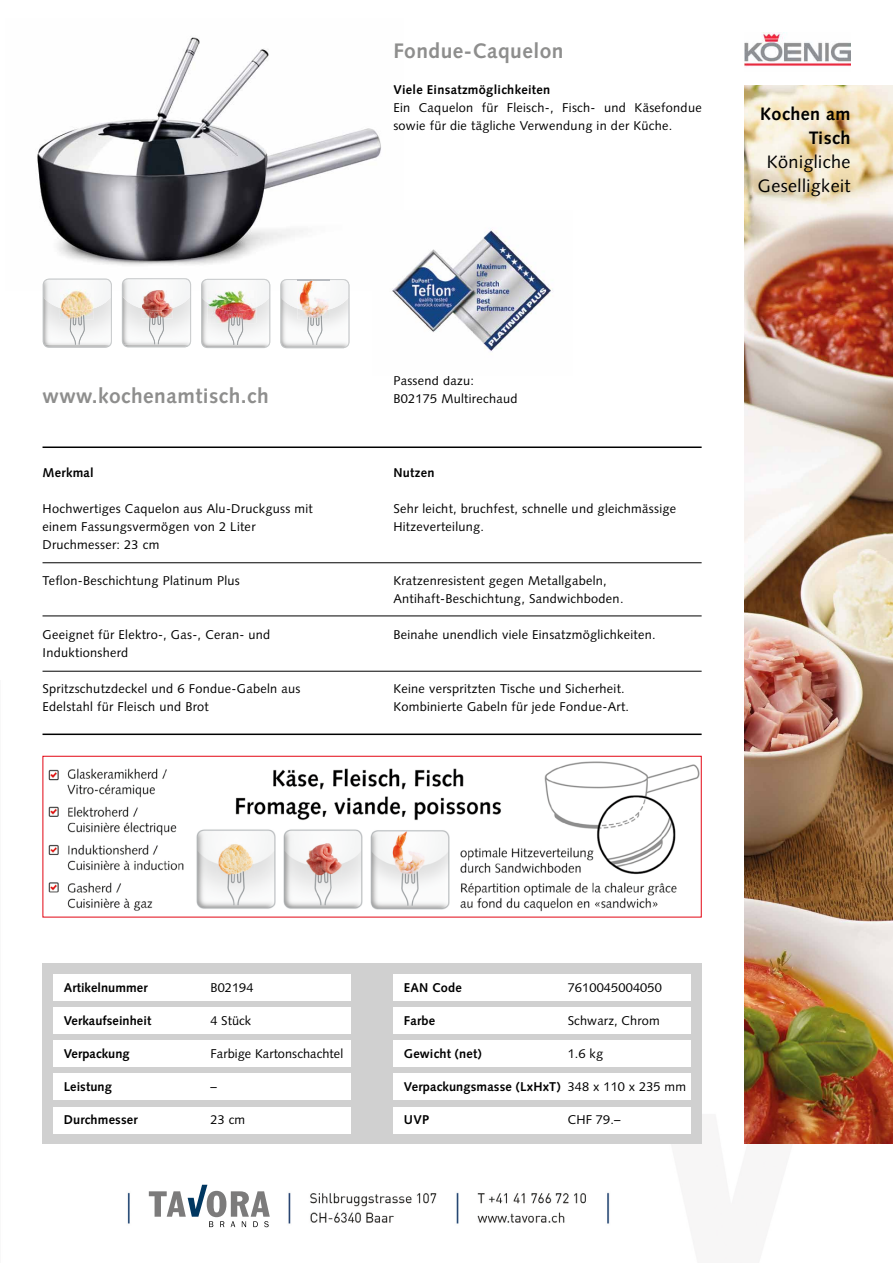
<style>
.page{position:relative;width:893px;height:1263px;background:#fff}
.page>*{position:absolute;margin:0;border:0;box-sizing:border-box;transform-origin:0 0}
.t1{font:700 21px "Syntax LT Std";letter-spacing:.025em;color:#8e8e8d}
.t2{font:18px/24px "Syntax LT Std";letter-spacing:.025em;color:#000;text-align:center}
.t3{font:700 18px/24px "Syntax LT Std";letter-spacing:.025em;color:#000;text-align:right}
.t4{font:12.75px/18px "Syntax LT Std";letter-spacing:.025em;color:#000}
.t5{font:700 12.75px "Syntax LT Std";letter-spacing:.015em;color:#000}
.t6{font:12.75px "Syntax LT Std";letter-spacing:.005em;color:#000}
.s1{font-weight:400}
</style>
<div class="page">
<img style="left:42px;top:733px;width:681px;height:508px">
<div style="left:142px;top:1184px;width:137px;height:51px;background:#fff"></div>
<svg style="left:149px;top:1185px;width:121px;height:42px"></svg>
<img style="left:744px;top:85px;width:149px;height:1059px">
<img style="left:37px;top:37px;width:344px;height:253px">
<div style="left:43px;top:963px;width:659px;height:181px;background:#d0d0d0"></div>
<div style="left:53px;top:974px;width:638px;height:26px;background:#fff"></div>
<div style="left:53px;top:1007px;width:638px;height:26px;background:#fff"></div>
<div style="left:53px;top:1040px;width:638px;height:26px;background:#fff"></div>
<div style="left:53px;top:1073px;width:638px;height:26px;background:#fff"></div>
<img style="left:744px;top:32px;width:106px;height:36px">
<div style="left:53px;top:1107px;width:638px;height:26px;background:#fff"></div>
<div style="left:352px;top:964px;width:41px;height:179px;background:#d0d0d0"></div>
<hr style="left:43px;top:446px;width:659px;height:2px;background:#000">
<hr style="left:43px;top:733px;width:659px;height:2px;background:#000">
<hr style="left:43px;top:562px;width:659px;height:1px;background:#000">
<hr style="left:43px;top:615px;width:659px;height:1px;background:#000">
<hr style="left:43px;top:671px;width:659px;height:1px;background:#000">
<img style="left:44px;top:279px;width:68px;height:69px">
<img style="left:43px;top:279px;width:68px;height:66px">
<img style="left:43px;top:296px;width:2px;height:49px">
<img style="left:110px;top:296px;width:1px;height:49px">
<img style="left:60px;top:311px;width:34px;height:8px">
<img style="left:60px;top:290px;width:34px;height:21px">
<img style="left:127px;top:278px;width:65px;height:70px">
<img style="left:122px;top:279px;width:69px;height:68px">
<img style="left:122px;top:296px;width:2px;height:48px">
<img style="left:189px;top:296px;width:2px;height:48px">
<img style="left:142px;top:310px;width:31px;height:8px">
<img style="left:142px;top:290px;width:31px;height:20px">
<img style="left:202px;top:345px;width:68px;height:3px">
<img style="left:202px;top:279px;width:68px;height:66px">
<svg style="left:206px;top:279px;width:64px;height:6px"></svg>
<img style="left:207px;top:311px;width:50px;height:12px">
<img style="left:207px;top:290px;width:50px;height:21px">
<img style="left:280px;top:279px;width:70px;height:65px">
<img style="left:281px;top:298px;width:68px;height:50px">
<img style="left:281px;top:298px;width:1px;height:36px">
<img style="left:348px;top:298px;width:1px;height:36px">
<img style="left:281px;top:279px;width:16px;height:19px">
<img style="left:330px;top:279px;width:19px;height:19px">
<img style="left:297px;top:278px;width:33px;height:30px">
<img style="left:297px;top:308px;width:33px;height:11px">
<img style="left:297px;top:279px;width:33px;height:1px">
<img style="left:45px;top:758px;width:655px;height:157px">
<div style="left:43px;top:756px;width:659px;height:161px;border:1px solid #e30613"></div>
<img style="left:372px;top:210px;width:181px;height:142px">
<h1 class="t1" style="left:43px;top:383px;width:228px">www.kochenamtisch.ch</h1>
<p class="t5" style="left:43px;top:466px;width:53px">Merkmal</p>
<p class="t4" style="left:43px;top:500px;width:272px">Hochwertiges Caquelon aus Alu-Druckguss mit einem Fassungsvermögen von 2 Liter<br>Druchmesser: 23 cm</p>
<p class="t4" style="left:43px;top:572px;width:199px">Teflon-Beschichtung Platinum Plus</p>
<p class="t4" style="left:43px;top:626px;width:229px">Geeignet für Elektro-, Gas-, Ceran- und<br>Induktionsherd</p>
<p class="t4" style="left:43px;top:680px;width:259px">Spritzschutzdeckel und 6 Fondue-Gabeln aus<br>Edelstahl für Fleisch und Brot</p>
<h1 class="t1" style="left:393px;top:39px;width:172px">Fondue-Caquelon</h1>
<p class="t5" style="left:393px;top:83px;width:158px">Viele Einsatzmöglichkeiten</p>
<p class="t4" style="left:393px;top:99px;width:310px">Ein Caquelon für Fleisch-, Fisch- und Käsefondue sowie für die tägliche Verwendung in der Küche.</p>
<h2 class="t3" style="left:760px;top:102px;width:92px">Kochen am<br>Tisch</h2>
<h2 class="t2" style="left:758px;top:150px;width:94px">Königliche<br>Geselligkeit</h2>
<p class="t4" style="left:393px;top:372px;width:126px">Passend dazu:<br>B02175 Multirechaud</p>
<p class="t5" style="left:393px;top:466px;width:43px">Nutzen</p>
<p class="t4" style="left:393px;top:500px;width:284px">Sehr leicht, bruchfest, schnelle und gleichmässige<br>Hitzeverteilung.</p>
<p class="t4" style="left:393px;top:572px;width:232px">Kratzenresistent gegen Metallgabeln,<br>Antihaft-Beschichtung, Sandwichboden.</p>
<p class="t4" style="left:393px;top:626px;width:264px">Beinahe unendlich viele Einsatzmöglichkeiten.</p>
<p class="t4" style="left:393px;top:680px;width:237px">Keine verspritzten Tische und Sicherheit.<br>Kombinierte Gabeln für jede Fondue-Art.</p>
<p class="t5" style="left:64px;top:980px;width:85px">Artikelnummer</p>
<p class="t4" style="left:211px;top:978px;width:44px">B02194</p>
<p class="t5" style="left:64px;top:1013px;width:89px">Verkaufseinheit</p>
<p class="t4" style="left:210px;top:1011px;width:42px">4 Stück</p>
<p class="t5" style="left:64px;top:1046px;width:67px">Verpackung</p>
<p class="t6" style="left:210px;top:1046px;width:134px">Farbige Kartonschachtel</p>
<p class="t5" style="left:64px;top:1079px;width:49px">Leistung</p>
<p class="t4" style="left:210px;top:1077px;width:8px">–</p>
<p class="t5" style="left:64px;top:1112px;width:75px">Durchmesser</p>
<p class="t4" style="left:210px;top:1110px;width:36px">23 cm</p>
<p class="t5" style="left:404px;top:980px;width:59px">EAN Code</p>
<p class="t4" style="left:568px;top:978px;width:96px">7610045004050</p>
<p class="t5" style="left:404px;top:1013px;width:33px">Farbe</p>
<p class="t4" style="left:568px;top:1011px;width:94px">Schwarz, Chrom</p>
<p class="t5" style="left:404px;top:1046px;width:79px">Gewicht (net)</p>
<p class="t4" style="left:568px;top:1044px;width:37px">1.6 kg</p>
<p class="t5" style="left:404px;top:1079px;width:284px">Verpackungsmasse (LxHxT) <span class="s1">348 x 110 x 235 mm</span></p>
<p class="t5" style="left:404px;top:1112px;width:27px">UVP</p>
<p class="t4" style="left:568px;top:1110px;width:54px">CHF 79.–</p>
</div>
